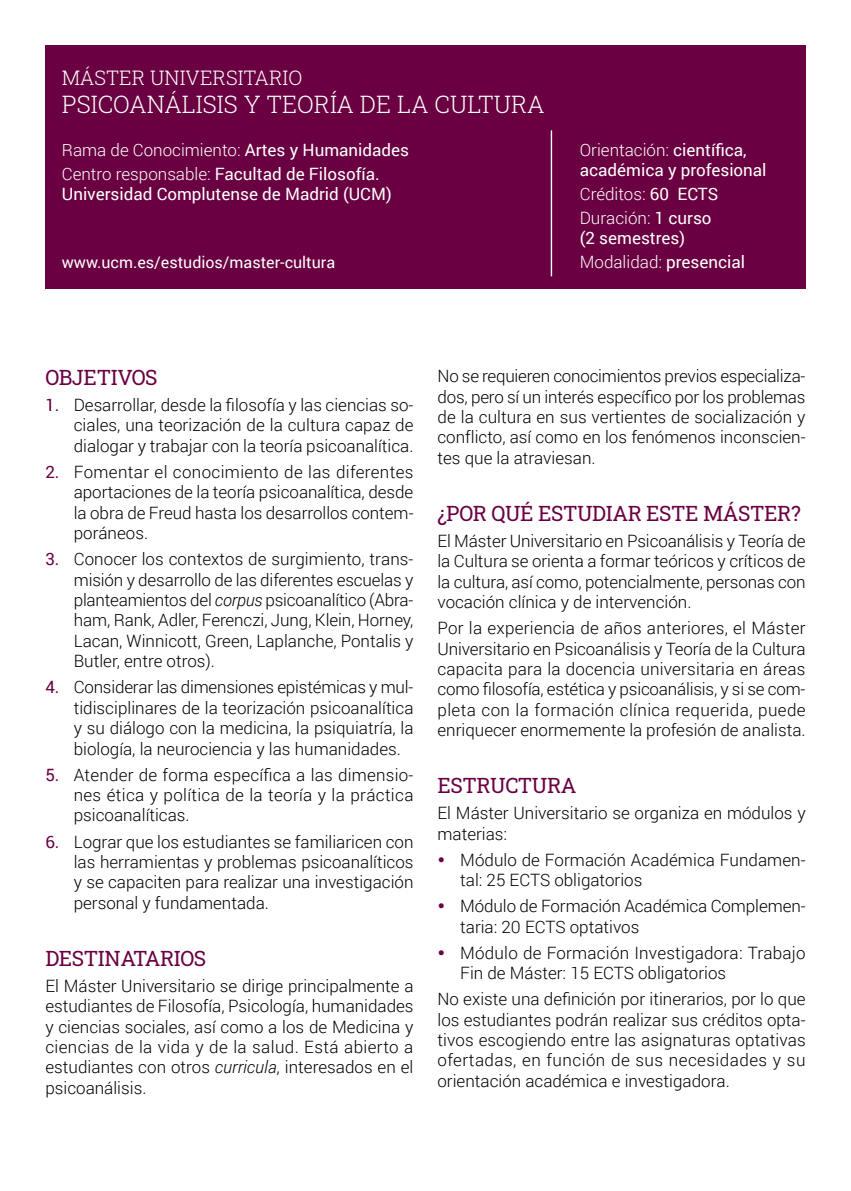
<style>
.page{position:relative;width:851px;height:1191px;background:#fff}
.page>*{position:absolute;margin:0;border:0;box-sizing:border-box;transform-origin:0 0}
.t1{font:300 24px "Roboto Slab";color:#fff}
.t2{font:21px "Roboto Slab";letter-spacing:-.02em;color:#6a0041}
.t3{font:300 20px "Roboto Slab";color:#fff}
.t4{font:300 17px/20.4px "Roboto";color:#000;text-align:justify}
.t5{font:17px/20px "Roboto";color:#fff}
.t6{font:300 17px/24px "Roboto";color:#fff}
.t7{font:16px "Roboto";color:#fff}
.s1{font-weight:400}
.s2{font-weight:300}
.s3{font-weight:400;color:#6a0041}
.s4{font-style:italic}
</style>
<div class="page">
<div style="left:45px;top:45px;width:760px;height:244px;background:#6a0041"></div>
<hr style="left:550px;top:130px;width:2px;height:146px;background:#fff">
<p class="t3" style="left:62px;top:64px;width:242px">MÁSTER UNIVERSITARIO</p>
<h1 class="t1" style="left:62px;top:87px;width:484px">PSICOANÁLISIS Y TEORÍA DE LA CULTURA</h1>
<p class="t6" style="left:62px;top:138px;width:349px">Rama de Conocimiento: <span class="s1">Artes y Humanidades<br></span>Centro responsable: <span class="s1">Facultad de Filosofía.</span></p>
<p class="t5" style="left:62px;top:183px;width:331px">Universidad Complutense de Madrid (UCM)</p>
<p class="t7" style="left:62px;top:251px;width:275px">www.ucm.es/estudios/master-cultura</p>
<p class="t5" style="left:579px;top:139px;width:188px"><span class="s2">Orientación:</span> científica, académica y profesional</p>
<p class="t6" style="left:579px;top:181px;width:140px">Créditos: <span class="s1">60 ECTS<br></span>Duración: <span class="s1">1 curso</span></p>
<p class="t5" style="left:579px;top:225px;width:167px;line-height:24px">(2 semestres)<br><span class="s2">Modalidad:</span> presencial</p>
<p class="t2" style="left:45px;top:363px;width:114px">OBJETIVOS</p>
<p class="t4" style="left:74px;top:394px;width:341px;text-indent:-28px"><span class="s3">1.</span> Desarrollar, desde la filosofía y las ciencias so&shy;ciales, una teorización de la cultura capaz de dialogar y trabajar con la teoría psicoanalítica.</p>
<p class="t4" style="left:74px;top:461px;width:341px;text-indent:-28px"><span class="s3">2.</span> Fomentar el conocimiento de las diferentes aportaciones de la teoría psicoanalítica, desde la obra de Freud hasta los desarrollos contem&shy;poráneos.</p>
<p class="t4" style="left:74px;top:548px;width:341px;text-indent:-28px"><span class="s3">3.</span> Conocer los contextos de surgimiento, trans&shy;misión y desarrollo de las diferentes escuelas y planteamientos del <span class="s4">corpus</span> psicoanalítico (Abra&shy;ham, Rank, Adler, Ferenczi, Jung, Klein, Horney, Lacan, Winnicott, Green, Laplanche, Pontalis y Butler, entre otros).</p>
<p class="t4" style="left:74px;top:676px;width:341px;text-indent:-28px"><span class="s3">4.</span> Considerar las dimensiones epistémicas y mul&shy;tidisciplinares de la teorización psicoanalítica y su diálogo con la medicina, la psiquiatría, la biología, la neurociencia y las humanidades.</p>
<p class="t4" style="left:74px;top:764px;width:341px;text-indent:-28px"><span class="s3">5.</span> Atender de forma específica a las dimensio&shy;nes ética y política de la teoría y la práctica psicoanalíticas.</p>
<p class="t4" style="left:74px;top:830px;width:341px;text-indent:-28px"><span class="s3">6.</span> Lograr que los estudiantes se familiaricen con las herramientas y problemas psicoanalíticos y se capaciten para realizar una investigación personal y fundamentada.</p>
<p class="t2" style="left:45px;top:943px;width:162px">DESTINATARIOS</p>
<p class="t4" style="left:45px;top:975px;width:369px">El Máster Universitario se dirige principalmente a estudiantes de Filosofía, Psicología, humanidades y ciencias sociales, así como a los de Medicina y ciencias de la vida y de la salud. Está abierto a estudiantes con otros <span class="s4">curricula</span>, interesados en el psicoanálisis.</p>
<p class="t4" style="left:437px;top:365px;width:369px">No se requieren conocimientos previos especializa&shy;dos, pero sí un interés específico por los problemas de la cultura en sus vertientes de socialización y conflicto, así como en los fenómenos inconscien&shy;tes que la atraviesan.</p>
<p class="t2" style="left:437px;top:499px;width:365px">¿POR QUÉ ESTUDIAR ESTE MÁSTER?</p>
<p class="t4" style="left:437px;top:530px;width:369px">El Máster Universitario en Psicoanálisis y Teoría de la Cultura se orienta a formar teóricos y críticos de la cultura, así como, potencialmente, personas con vocación clínica y de intervención.</p>
<p class="t4" style="left:437px;top:617px;width:369px">Por la experiencia de años anteriores, el Máster Universitario en Psicoanálisis y Teoría de la Cultura capacita para la docencia universitaria en áreas como filosofía, estética y psicoanálisis, y si se com&shy;pleta con la formación clínica requerida, puede enriquecer enormemente la profesión de analista.</p>
<p class="t2" style="left:437px;top:771px;width:141px">ESTRUCTURA</p>
<p class="t4" style="left:437px;top:802px;width:369px">El Máster Universitario se organiza en módulos y materias:</p>
<p class="t4" style="left:460px;top:849px;width:347px">Módulo de Formación Académica Fundamen&shy;tal: 25 ECTS obligatorios</p>
<p class="t4" style="left:460px;top:895px;width:347px">Módulo de Formación Académica Complemen&shy;taria: 20 ECTS optativos</p>
<p class="t4" style="left:460px;top:941px;width:347px">Módulo de Formación Investigadora: Trabajo<br>Fin de Máster: 15 ECTS obligatorios</p>
<p class="t4" style="left:437px;top:988px;width:369px">No existe una definición por itinerarios, por lo que los estudiantes podrán realizar sus créditos opta&shy;tivos escogiendo entre las asignaturas optativas ofertadas, en función de sus necesidades y su orientación académica e investigadora.</p>
</div>
